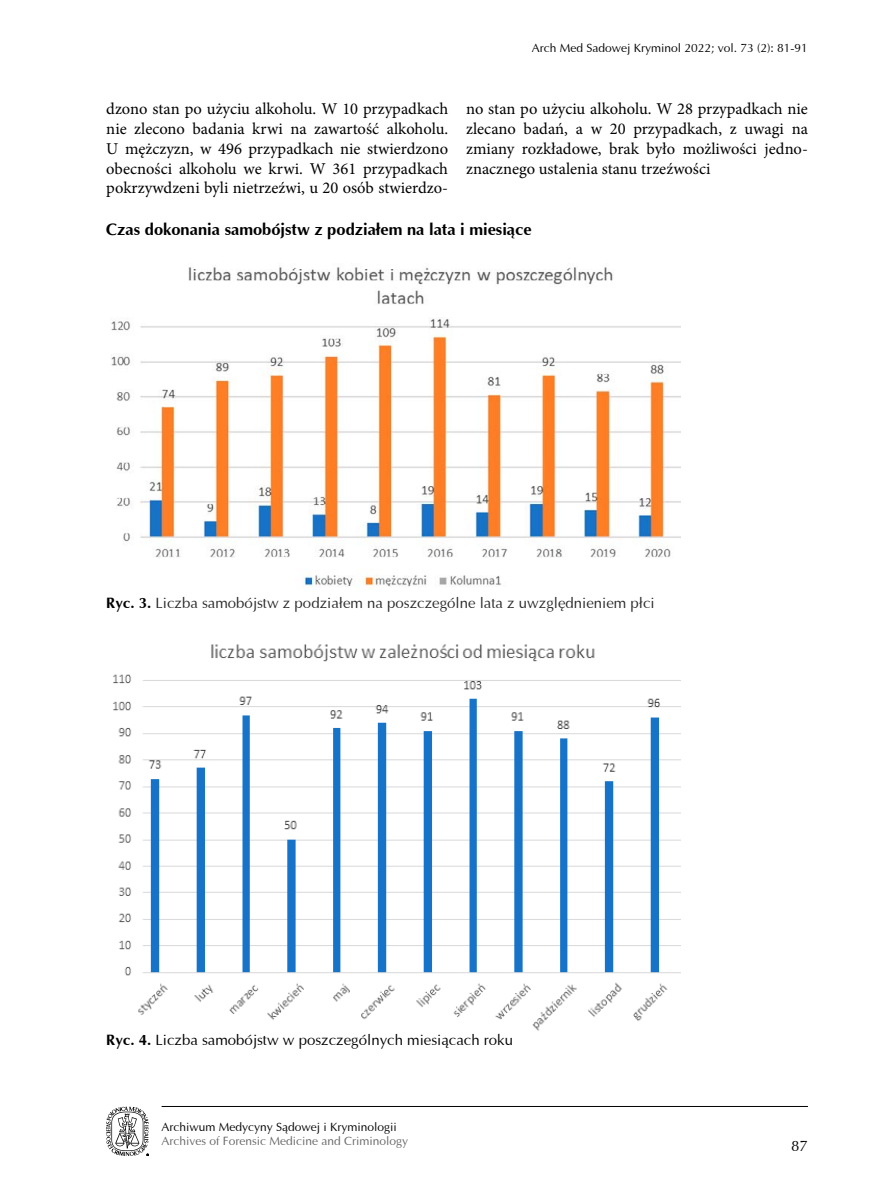
<style>
.page{position:relative;width:893px;height:1191px;background:#fff}
.page>*{position:absolute;margin:0;border:0;box-sizing:border-box;transform-origin:0 0}
.t1{font:16.5px/19.8px "Minion Pro";color:#000;text-align:justify}
.t2{font:700 16.5px "Ottawa";color:#000}
.t3{font:15px "Ottawa";color:#292929}
.t4{font:15px "Ottawa";color:#000}
.t5{font:12px "Ottawa";color:#000}
.t6{font:12px "Ottawa";color:#656565}
.s1{font-weight:700;color:#000}
.s2{font-weight:700}
</style>
<div class="page">
<hr style="left:162px;top:1106px;width:646px;height:1px;background:#000">
<svg style="left:106px;top:1106px;width:43px;height:50px"></svg>
<img style="left:111px;top:267px;width:570px;height:323px">
<img style="left:113px;top:644px;width:568px;height:387px">
<p class="t5" style="left:532px;top:40px;width:278px">Arch Med Sadowej Kryminol 2022; vol. 73 (2): 81-91</p>
<p class="t1" style="left:106px;top:99px;width:343px">dzono stan po użyciu alkoholu. W 10 przypadkach nie zlecono badania krwi na zawartość alkoholu.<br>U mężczyzn, w 496 przypadkach nie stwierdzono obecności alkoholu we krwi. W 361 przypadkach pokrzywdzeni byli nietrzeźwi, u 20 osób stwierdzo-</p>
<p class="t1" style="left:466px;top:99px;width:343px">no stan po użyciu alkoholu. W 28 przypadkach nie zlecano badań, a w 20 przypadkach, z uwagi na zmiany rozkładowe, brak było możliwości jedno&shy;znacznego ustalenia stanu trzeźwości</p>
<p class="t2" style="left:106px;top:219px;width:427px">Czas dokonania samobójstw z podziałem na lata i miesiące</p>
<p class="t3" style="left:106px;top:593px;width:550px"><span class="s1">Ryc. 3.</span> Liczba samobójstw z podziałem na poszczególne lata z uwzględnieniem płci</p>
<p class="t4" style="left:106px;top:1031px;width:408px"><span class="s2">Ryc. 4.</span> Liczba samobójstw w poszczególnych miesiącach roku</p>
<p class="t5" style="left:162px;top:1119px;width:237px">Archiwum Medycyny Sądowej i Kryminologii</p>
<p class="t6" style="left:162px;top:1134px;width:248px">Archives of Forensic Medicine and Criminology</p>
<p class="t4" style="left:791px;top:1136px;width:18px">87</p>
</div>
